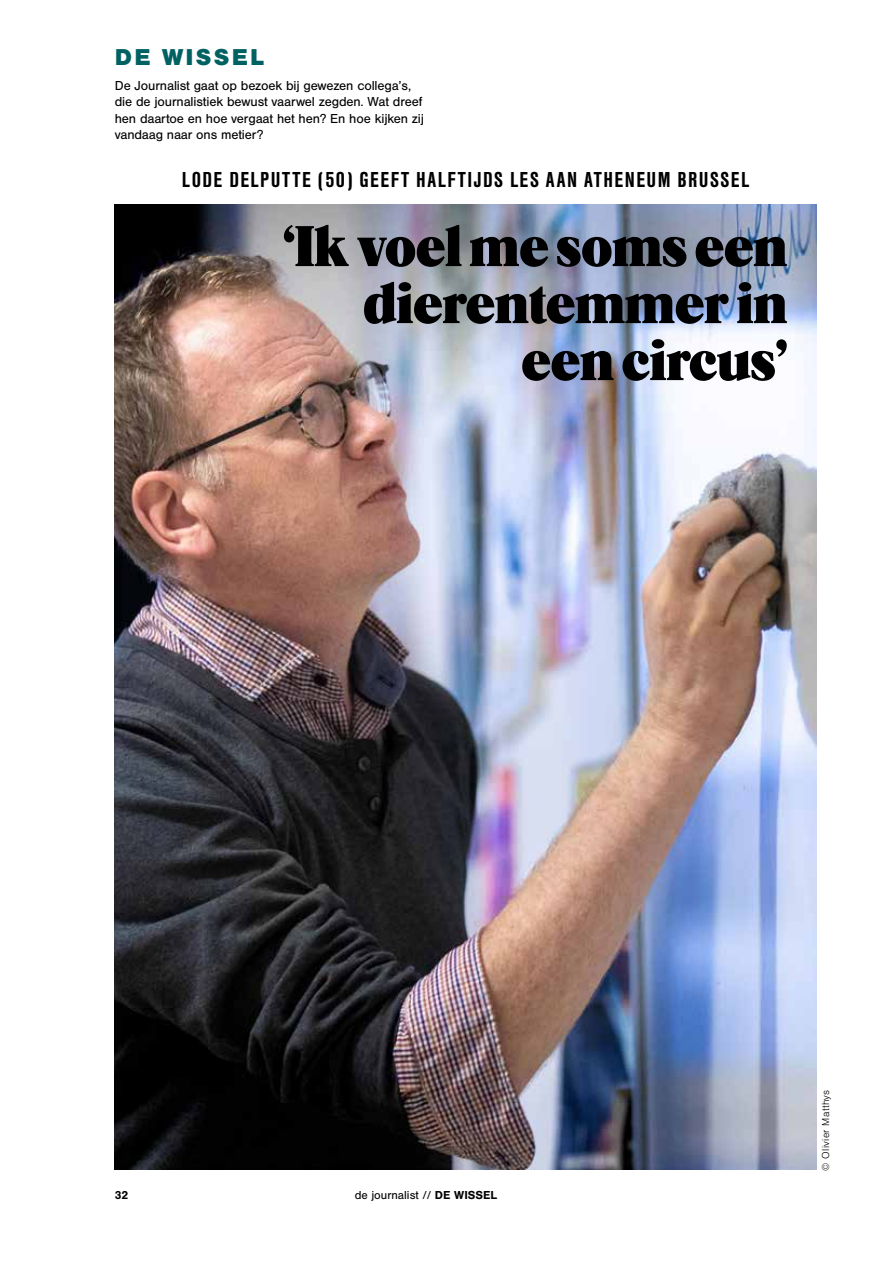
<style>
.page{position:relative;width:893px;height:1263px;background:#fff}
.page>*{position:absolute;margin:0;border:0;box-sizing:border-box;transform-origin:0 0}
.t1{font:60px/57px "Caslon Black SH";color:#000;text-align:right}
.t2{font:900 23.85px "Nimbus San";letter-spacing:.095em;color:#006162}
.t3{font:700 22.5px "Nimbus San Con";letter-spacing:.06em;color:#000}
.t4{font:13.5px/16.5px "Nimbus San";letter-spacing:-.01em;color:#000}
.t5{font:12px "Nimbus San";color:#000}
.t6{font:700 12px "Nimbus San";color:#000}
.t7{font:300 10.5px "Nimbus San";letter-spacing:.03em;color:#000}
.s1{font-weight:700}
</style>
<div class="page">
<img style="left:115px;top:204px;width:701px;height:965px">
<h2 class="t2" style="left:115px;top:43px;width:151px">DE WISSEL</h2>
<p class="t4" style="left:115px;top:77px;width:311px">De Journalist gaat op bezoek bij gewezen collega’s, die de journalistiek bewust vaarwel zegden. Wat dreef hen daartoe en hoe vergaat het hen? En hoe kijken zij vandaag naar ons metier?</p>
<h3 class="t3" style="left:182px;top:167px;width:569px">LODE DELPUTTE (50) GEEFT HALFTIJDS LES AAN ATHENEUM BRUSSEL</h3>
<h1 class="t1" style="left:283px;top:219px;width:506px">‘Ik voel me soms een dierentemmer in een circus’</h1>
<p class="t6" style="left:115px;top:1188px;width:15px">32</p>
<p class="t5" style="left:355px;top:1188px;width:144px">de journalist // <span class="s1">DE WISSEL</span></p>
<p class="t7" style="left:820px;top:1171px;width:82px;rotate:-90deg">© Olivier Matthys</p>
</div>
